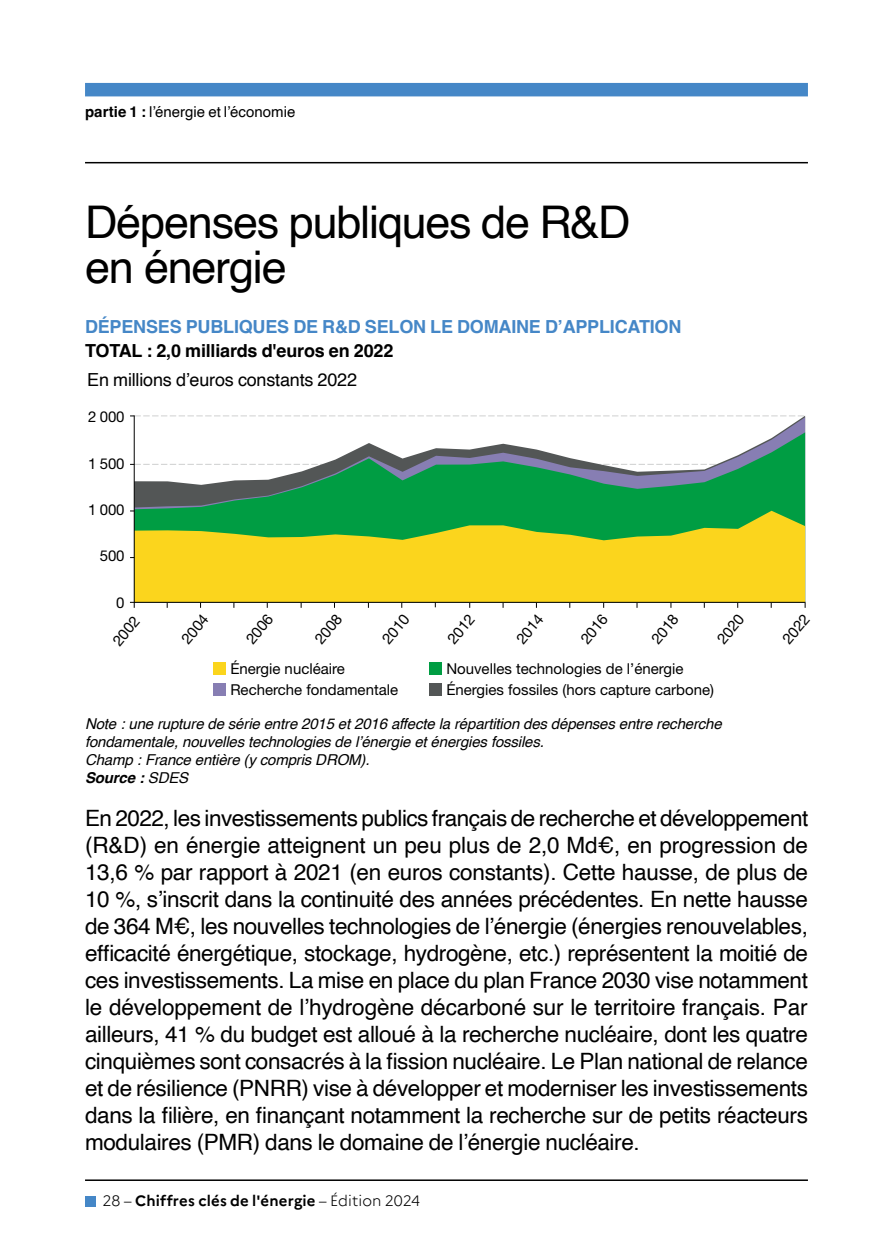
<style>
.page{position:relative;width:893px;height:1259px;background:#fff}
.page>*{position:absolute;margin:0;border:0;box-sizing:border-box;transform-origin:0 0}
.t1{font:45px/45px "Helvetica";letter-spacing:-.025em;color:#000}
.t2{font:22.5px/27px "Helvetica";letter-spacing:-.015em;color:#000;text-align:justify}
.t3{font:700 18px "Helvetica";letter-spacing:-.01em;color:#4587c7}
.t4{font:700 18px "Helvetica";letter-spacing:-.01em;color:#000}
.t5{font:18px "Helvetica";letter-spacing:-.01em;color:#000}
.t6{font:italic 15px/18px "Helvetica";letter-spacing:-.01em;color:#000}
.t7{font:15px "Helvetica Neue LT Std";color:#000}
.t8{font:700 15px "Marianne";letter-spacing:.01em;color:#000}
.t9{font:15px "Helvetica";color:#000}
.s1{font-weight:700}
.s2{font-weight:300}
</style>
<div class="page">
<div style="left:85px;top:83px;width:723px;height:13px;background:#4587c7"></div>
<hr style="left:85px;top:162px;width:723px;height:1px;background:#000">
<hr style="left:85px;top:1179px;width:723px;height:2px;background:#000">
<div style="left:85px;top:1195px;width:11px;height:11px;background:#4587c7"></div>
<svg style="left:135px;top:432px;width:670px;height:79px"></svg>
<svg style="left:135px;top:511px;width:670px;height:91px;background:#bfc725"></svg>
<div style="left:213px;top:662px;width:13px;height:13px;background:#fbd51d"></div>
<div style="left:429px;top:662px;width:13px;height:13px;background:#009d43"></div>
<div style="left:213px;top:683px;width:13px;height:13px;background:#877eb3"></div>
<div style="left:429px;top:683px;width:13px;height:13px;background:#535656"></div>
<svg style="left:130px;top:415px;width:674px;height:1px"></svg>
<svg style="left:130px;top:464px;width:674px;height:1px"></svg>
<svg style="left:130px;top:510px;width:674px;height:1px"></svg>
<svg style="left:130px;top:557px;width:674px;height:1px"></svg>
<hr style="left:130px;top:602px;width:675px;height:1px;background:#000">
<hr style="left:134px;top:415px;width:1px;height:193px;background:#000">
<p class="t9" style="left:85px;top:100px;width:212px"><span class="s1">partie 1 :</span> l’énergie et l’économie</p>
<h1 class="t1" style="left:85px;top:201px;width:547px">Dépenses publiques de R&amp;D en énergie</h1>
<p class="t3" style="left:85px;top:315px;width:598px">DÉPENSES PUBLIQUES DE R&amp;D SELON LE DOMAINE D’APPLICATION</p>
<p class="t4" style="left:85px;top:339px;width:310px">TOTAL : 2,0 milliards d'euros en 2022</p>
<p class="t5" style="left:87px;top:365px;width:271px">En millions d’euros constants 2022</p>
<p class="t7" style="left:88px;top:408px;width:38px">2 000</p>
<p class="t7" style="left:88px;top:454px;width:38px">1 500</p>
<p class="t7" style="left:88px;top:501px;width:38px">1 000</p>
<p class="t7" style="left:100px;top:547px;width:26px">500</p>
<p class="t7" style="left:116px;top:593px;width:10px">0</p>
<p class="t7" style="left:109px;top:638px;width:34px;rotate:-50deg">2002</p>
<p class="t7" style="left:178px;top:636px;width:34px;rotate:-50deg">2004</p>
<p class="t7" style="left:242px;top:636px;width:34px;rotate:-50deg">2006</p>
<p class="t7" style="left:311px;top:636px;width:34px;rotate:-50deg">2008</p>
<p class="t7" style="left:378px;top:636px;width:34px;rotate:-50deg">2010</p>
<p class="t7" style="left:444px;top:636px;width:34px;rotate:-50deg">2012</p>
<p class="t7" style="left:512px;top:636px;width:34px;rotate:-50deg">2014</p>
<p class="t7" style="left:577px;top:636px;width:34px;rotate:-50deg">2016</p>
<p class="t7" style="left:647px;top:636px;width:34px;rotate:-50deg">2018</p>
<p class="t7" style="left:713px;top:636px;width:34px;rotate:-50deg">2020</p>
<p class="t7" style="left:230px;top:660px;width:116px">Énergie nucléaire</p>
<p class="t7" style="left:446px;top:660px;width:239px">Nouvelles technologies de l’énergie</p>
<p class="t7" style="left:230px;top:681px;width:169px">Recherche fondamentale</p>
<p class="t7" style="left:446px;top:681px;width:269px">Énergies fossiles (hors capture carbone)</p>
<p class="t7" style="left:779px;top:636px;width:34px;rotate:-50deg">2022</p>
<p class="t6" style="left:85px;top:715px;width:638px">Note : une rupture de série entre 2015 et 2016 affecte la répartition des dépenses entre recherche fondamentale, nouvelles technologies de l’énergie et énergies fossiles.<br>Champ : France entière (y compris DROM).<br><span class="s1">Source :</span> SDES</p>
<p class="t2" style="left:85px;top:805px;width:725px">En 2022, les investissements publics français de recherche et développement (R&amp;D) en énergie atteignent un peu plus de 2,0 Md€, en progression de 13,6 % par rapport à 2021 (en euros constants). Cette hausse, de plus de 10 %, s’inscrit dans la continuité des années précédentes. En nette hausse de 364 M€, les nouvelles technologies de l’énergie (énergies renouvelables, efficacité énergétique, stockage, hydrogène, etc.) représentent la moitié de ces investissements. La mise en place du plan France 2030 vise notamment le développement de l’hydrogène décarboné sur le territoire français. Par ailleurs, 41 % du budget est alloué à la recherche nucléaire, dont les quatre cinquièmes sont consacrés à la fission nucléaire. Le Plan national de relance et de résilience (PNRR) vise à développer et moderniser les investissements dans la filière, en finançant notamment la recherche sur de petits réacteurs modulaires (PMR) dans le domaine de l’énergie nucléaire.</p>
<p class="t8" style="left:103px;top:1189px;width:319px"><span class="s2">28 –</span> Chiffres clés de l'énergie <span class="s2">– Édition 2024</span></p>
</div>
